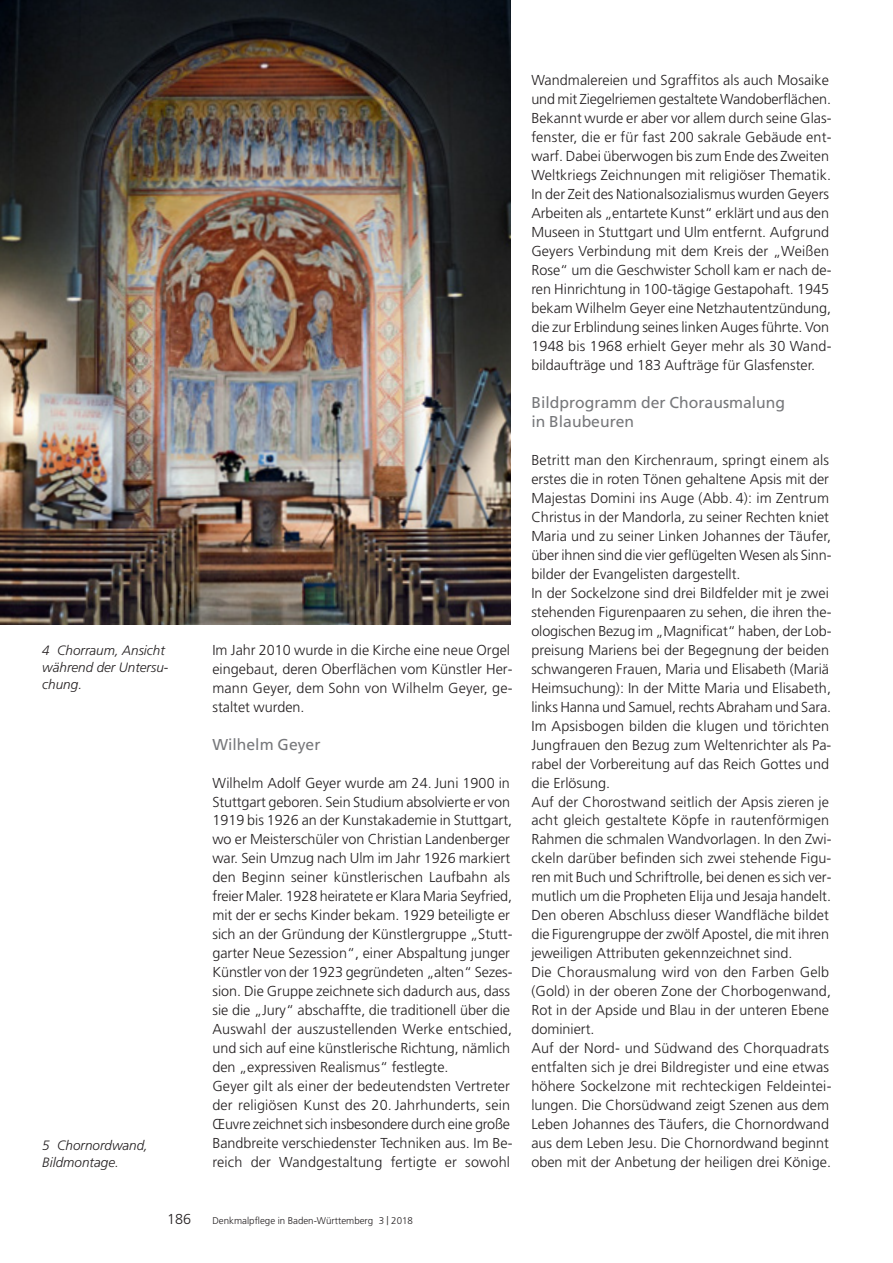
<style>
.page{position:relative;width:893px;height:1263px;background:#fff}
.page>*{position:absolute;margin:0;border:0;box-sizing:border-box;transform-origin:0 0}
.t1{font:15.75px/19px "Frutiger";color:#77787b}
.t2{font:300 14.4px/19px "Frutiger";color:#231f20}
.t3{font:italic 300 13.5px/17.2px "Frutiger";color:#231f20}
.t4{font:300 9.75px "Frutiger";color:#231f20}
.s1{font-size:12px}
</style>
<div class="page">
<img style="left:0;top:0;width:510px;height:625px">
<p class="t3" style="left:42px;top:643px;width:127px">4 Chorraum, Ansicht während der Untersu&shy;chung.</p>
<p class="t3" style="left:42px;top:1138px;width:107px">5 Chornordwand,<br>Bildmontage.</p>
<p class="t2" style="left:167px;top:1211px;width:26px">186</p>
<p class="t2" style="left:212px;top:641px;width:302px">Im Jahr 2010 wurde in die Kirche eine neue Orgel eingebaut, deren Oberflächen vom Künstler Her&shy;mann Geyer, dem Sohn von Wilhelm Geyer, ge&shy;staltet wurden.</p>
<p class="t1" style="left:212px;top:736px;width:110px">Wilhelm Geyer</p>
<p class="t2" style="left:212px;top:774px;width:302px">Wilhelm Adolf Geyer wurde am 24. Juni 1900 in Stuttgart geboren. Sein Studium absolvierte er von 1919 bis 1926 an der Kunstakademie in Stuttgart, wo er Meisterschüler von Christian Landenberger war. Sein Umzug nach Ulm im Jahr 1926 markiert den Beginn seiner künstlerischen Laufbahn als freier Maler. 1928 heiratete er Klara Maria Seyfried, mit der er sechs Kinder bekam. 1929 beteiligte er sich an der Gründung der Künstlergruppe „Stutt&shy;garter Neue Sezession“, einer Abspaltung junger Künstler von der 1923 gegründeten „alten“ Sezes - sion. Die Gruppe zeichnete sich dadurch aus, dass sie die „Jury“ abschaffte, die traditionell über die Auswahl der auszustellenden Werke entschied, und sich auf eine künstlerische Richtung, nämlich den „expressiven Realismus“ festlegte.<br>Geyer gilt als einer der bedeutendsten Vertreter der religiösen Kunst des 20. Jahrhunderts, sein Œuvre zeichnet sich insbesondere durch eine große Bandbreite verschiedenster Techniken aus. Im Be&shy;reich der Wandgestaltung fertigte er sowohl</p>
<p class="t4" style="left:212px;top:1217px;width:202px">Denkmalpflege in Baden-Württemberg 3 <span class="s1">|</span> 2018</p>
<p class="t2" style="left:531px;top:72px;width:302px">Wandmalereien und Sgraffitos als auch Mosaike und mit Ziegelriemen gestaltete Wandoberflächen.<br>Bekannt wurde er aber vor allem durch seine Glas&shy;fenster, die er für fast 200 sakrale Gebäude ent&shy;warf. Dabei überwogen bis zum Ende des Zweiten Weltkriegs Zeichnungen mit religiöser Thematik.<br>In der Zeit des Nationalsozialismus wurden Geyers Arbeiten als „entartete Kunst“ erklärt und aus den Museen in Stuttgart und Ulm entfernt. Aufgrund Geyers Verbindung mit dem Kreis der „Weißen Rose“ um die Geschwister Scholl kam er nach de&shy;ren Hinrichtung in 100-tägige Gestapohaft. 1945 bekam Wilhelm Geyer eine Netzhautentzündung, die zur Erblindung seines linken Auges führte. Von 1948 bis 1968 erhielt Geyer mehr als 30 Wand&shy;bildaufträge und 183 Aufträge für Glasfenster.</p>
<p class="t1" style="left:531px;top:394px;width:255px">Bildprogramm der Chorausmalung in Blaubeuren</p>
<p class="t2" style="left:531px;top:451px;width:302px">Betritt man den Kirchenraum, springt einem als erstes die in roten Tönen gehaltene Apsis mit der Majestas Domini ins Auge (Abb. 4): im Zentrum Christus in der Mandorla, zu seiner Rechten kniet Maria und zu seiner Linken Johannes der Täufer, über ihnen sind die vier geflügelten Wesen als Sinn&shy;bilder der Evangelisten dargestellt.<br>In der Sockelzone sind drei Bildfelder mit je zwei stehenden Figurenpaaren zu sehen, die ihren the&shy;ologischen Bezug im „Magnificat“ haben, der Lob&shy;preisung Mariens bei der Begegnung der beiden schwangeren Frauen, Maria und Elisabeth (Mariä Heimsuchung): In der Mitte Maria und Elisabeth, links Hanna und Samuel, rechts Abraham und Sara.<br>Im Apsisbogen bilden die klugen und törichten Jungfrauen den Bezug zum Weltenrichter als Pa&shy;rabel der Vorbereitung auf das Reich Gottes und die Erlösung.<br>Auf der Chorostwand seitlich der Apsis zieren je acht gleich gestaltete Köpfe in rautenförmigen Rahmen die schmalen Wandvorlagen. In den Zwi&shy;ckeln darüber befinden sich zwei stehende Figu&shy;ren mit Buch und Schriftrolle, bei denen es sich ver&shy;mutlich um die Propheten Elija und Jesaja handelt.<br>Den oberen Abschluss dieser Wandfläche bildet die Figurengruppe der zwölf Apostel, die mit ihren jeweiligen Attributen gekennzeichnet sind.<br>Die Chorausmalung wird von den Farben Gelb (Gold) in der oberen Zone der Chorbogenwand, Rot in der Apside und Blau in der unteren Ebene dominiert.<br>Auf der Nord- und Südwand des Chorquadrats entfalten sich je drei Bildregister und eine etwas höhere Sockelzone mit rechteckigen Feldeintei&shy;lungen. Die Chorsüdwand zeigt Szenen aus dem Leben Johannes des Täufers, die Chornordwand aus dem Leben Jesu. Die Chornordwand beginnt oben mit der Anbetung der heiligen drei Könige.</p>
</div>
